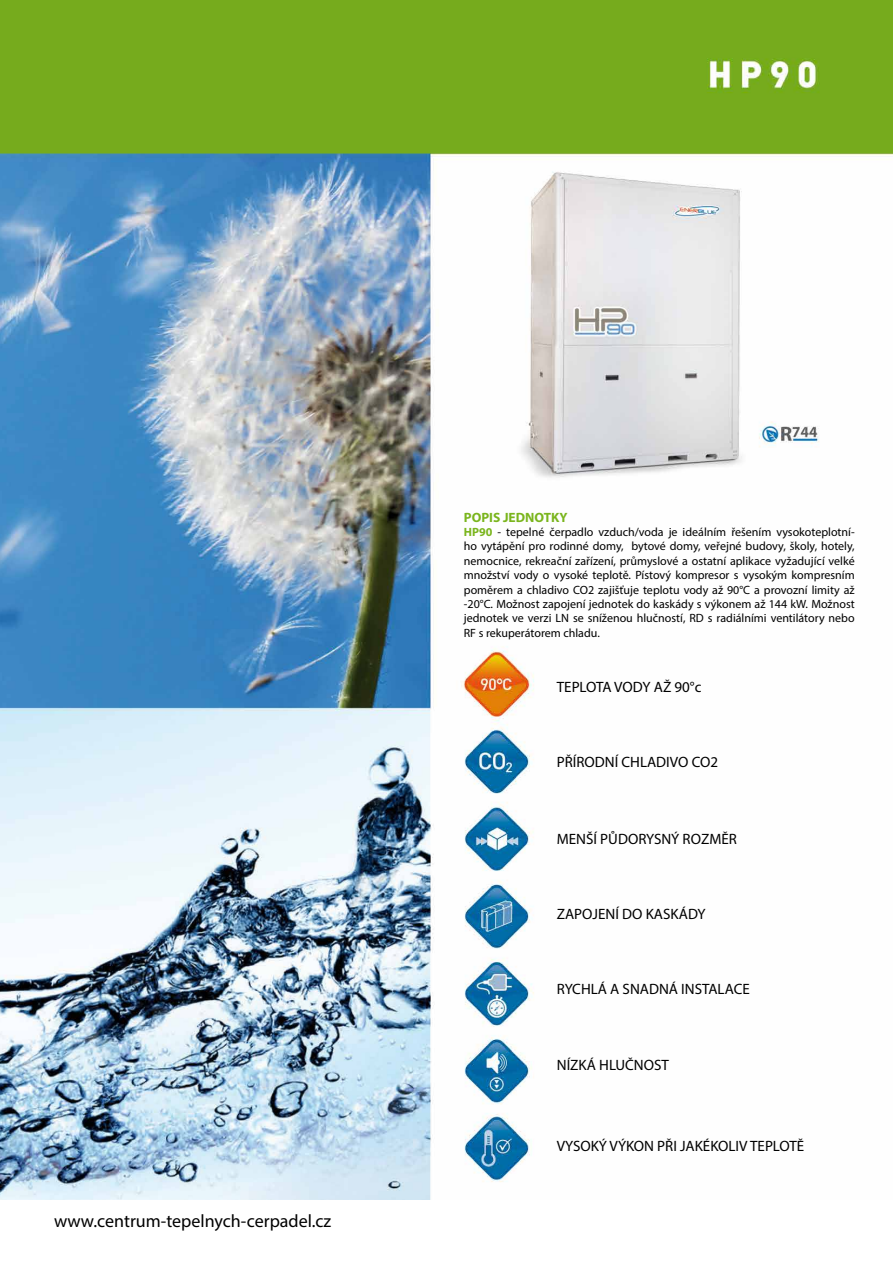
<style>
.page{position:relative;width:893px;height:1263px;background:#fff}
.page>*{position:absolute;margin:0;border:0;box-sizing:border-box;transform-origin:0 0}
.t1{font:18px "Myriad Pro";color:#000}
.t2{font:15px "Myriad Pro";color:#000}
.t3{font:700 13.5px "Myriad Pro";color:#7ab51d}
.t4{font:12px/14.4px "Myriad Pro";color:#000;text-align:justify}
.s1{font-weight:700;color:#7ab51d}
</style>
<div class="page">
<img style="left:0;top:0;width:893px;height:1199px">
<h1 class="t1" style="left:54px;top:1209px;width:279px">www.centrum-tepelnych-cerpadel.cz</h1>
<p class="t3" style="left:464px;top:508px;width:105px">POPIS JEDNOTKY</p>
<p class="t4" style="left:464px;top:525px;width:392px"><span class="s1">HP90</span> - tepelné čerpadlo vzduch/voda je ideálním řešením vysokoteplotní&shy;ho vytápění pro rodinné domy, bytové domy, veřejné budovy, školy, hotely, nemocnice, rekreační zařízení, průmyslové a ostatní aplikace vyžadující velké množství vody o vysoké teplotě. Pístový kompresor s vysokým kompresním poměrem a chladivo CO2 zajišťuje teplotu vody až 90°C a provozní limity až -20°C. Možnost zapojení jednotek do kaskády s výkonem až 144 kW. Možnost jednotek ve verzi LN se sníženou hlučností, RD s radiálními ventilátory nebo RF s rekuperátorem chladu.</p>
<p class="t2" style="left:557px;top:678px;width:146px">TEPLOTA VODY AŽ 90°c</p>
<p class="t2" style="left:557px;top:753px;width:163px">PŘÍRODNÍ CHLADIVO CO2</p>
<p class="t2" style="left:557px;top:829px;width:182px">MENŠÍ PŮDORYSNÝ ROZMĚR</p>
<p class="t2" style="left:557px;top:904px;width:150px">ZAPOJENÍ DO KASKÁDY</p>
<p class="t2" style="left:557px;top:979px;width:194px">RYCHLÁ A SNADNÁ INSTALACE</p>
<p class="t2" style="left:557px;top:1056px;width:114px">NÍZKÁ HLUČNOST</p>
<p class="t2" style="left:557px;top:1137px;width:249px">VYSOKÝ VÝKON PŘI JAKÉKOLIV TEPLOTĚ</p>
</div>
